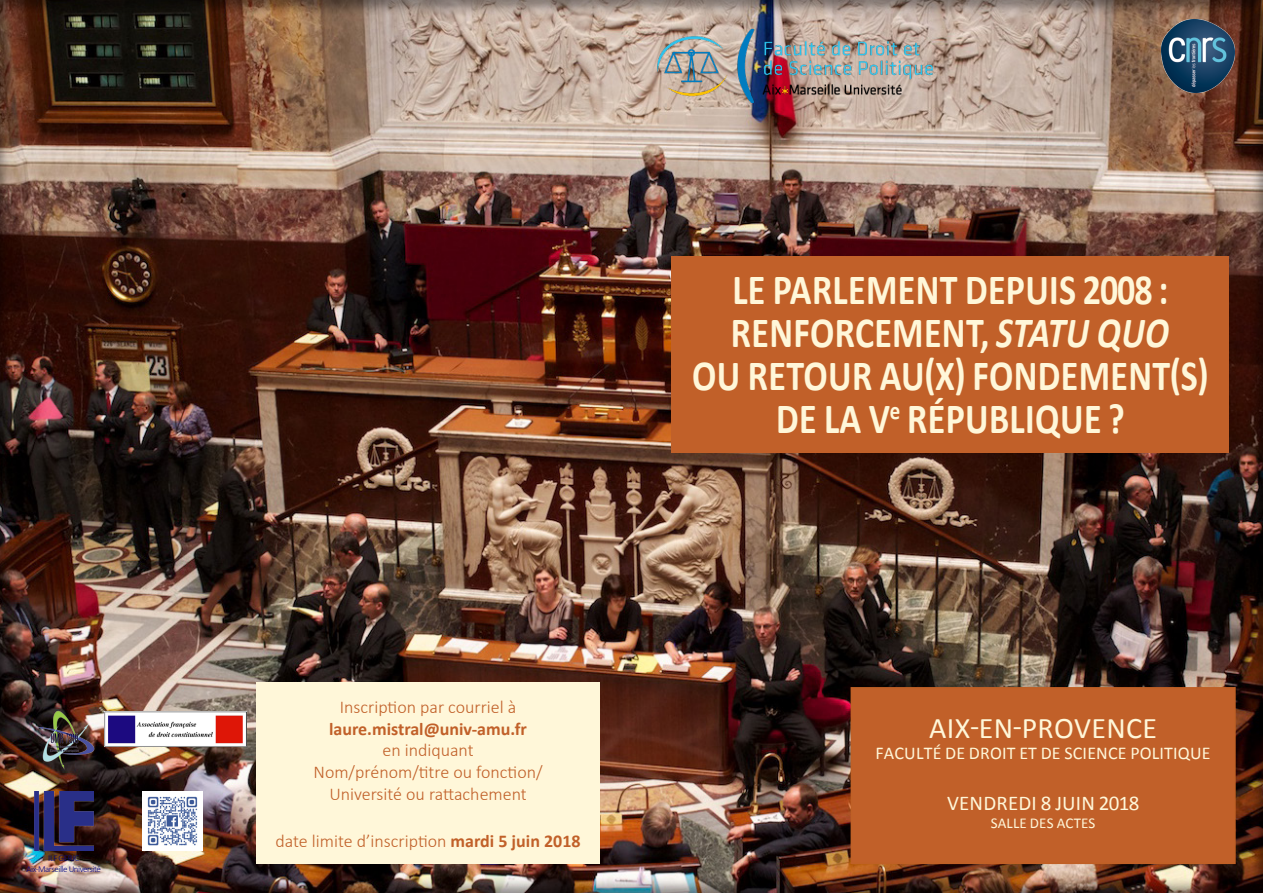
<style>
.page{position:relative;width:1263px;height:893px;background:#fff}
.page>*{position:absolute;margin:0;border:0;box-sizing:border-box;transform-origin:0 0}
.QUALITE{font:700 43.2px/43.2px "Calibri";letter-spacing:.01em;color:#fff7d9;text-align:center;scale:.83 1}
.Style_de_paragraphe{font:30px "Calibri";letter-spacing:.01em;color:#fff7d9}
.Style_de_paragraphe-2{font:21px "Calibri";letter-spacing:.01em;color:#fff7d9}
.Renseignement{font:300 18px/21.6px "Calibri";color:#c16029;text-align:center}
.Style_de_paragraphe-3{font:18px "Calibri";letter-spacing:.01em;color:#fff7d9}
.Style_de_paragraphe-4{font:15px "Calibri";letter-spacing:.01em;color:#fff7d9}
.QUALITE-2{font:300 9px/10.8px "Calibri";letter-spacing:-.05em;color:#000580;text-align:center}
.s1{font-weight:700}
.s2{font-style:italic}
</style>
<div class="page">
<div style="left:0;top:0;width:1263px;height:893px;background:#231f20;opacity:.5"></div>
<img style="left:1161px;top:20px;width:73px;height:73px">
<img style="left:143px;top:791px;width:59px;height:60px">
<img style="left:34px;top:791px;width:60px;height:60px">
<img style="left:35px;top:710px;width:59px;height:60px">
<div style="left:256px;top:682px;width:344px;height:182px;background:#fff7d9"></div>
<img style="left:653px;top:27px;width:282px;height:75px">
<div style="left:851px;top:688px;width:384px;height:175px;background:#c16029"></div>
<div style="left:850px;top:687px;width:386px;height:177px;border:2px solid #bf6026"></div>
<div style="left:671px;top:256px;width:557px;height:197px;background:#c16029"></div>
<img style="left:104px;top:711px;width:143px;height:36px">
<p class="QUALITE-2" style="left:27px;top:852px;width:76px">ILF GERJC<br>Aix-Marseille Université</p>
<p class="Renseignement" style="left:313px;top:696px;width:231px">Inscription par courriel à <span class="s1">laure.mistral@univ-amu.fr<br></span>en indiquant<br>Nom/prénom/titre ou fonction/<br>Université ou rattachement</p>
<p class="Renseignement" style="left:276px;top:829px;width:306px">date limite d’inscription <span class="s1">mardi 5 juin 2018</span></p>
<p class="QUALITE" style="left:692px;top:268px;width:624px">LE PARLEMENT DEPUIS 2008 :<br>RENFORCEMENT, <span class="s2">STATU QUO<br></span>OU RETOUR AU(X) FONDEMENT(S)<br>DE LA V<sup>e</sup> RÉPUBLIQUE ?</p>
<p class="Style_de_paragraphe" style="left:929px;top:709px;width:229px">AIX-EN-PROVENCE</p>
<p class="Style_de_paragraphe-3" style="left:875px;top:742px;width:337px">FACULTÉ DE DROIT ET DE SCIENCE POLITIQUE</p>
<p class="Style_de_paragraphe-2" style="left:947px;top:789px;width:194px">VENDREDI 8 JUIN 2018</p>
<p class="Style_de_paragraphe-4" style="left:991px;top:813px;width:106px">SALLE DES ACTES</p>
</div>
